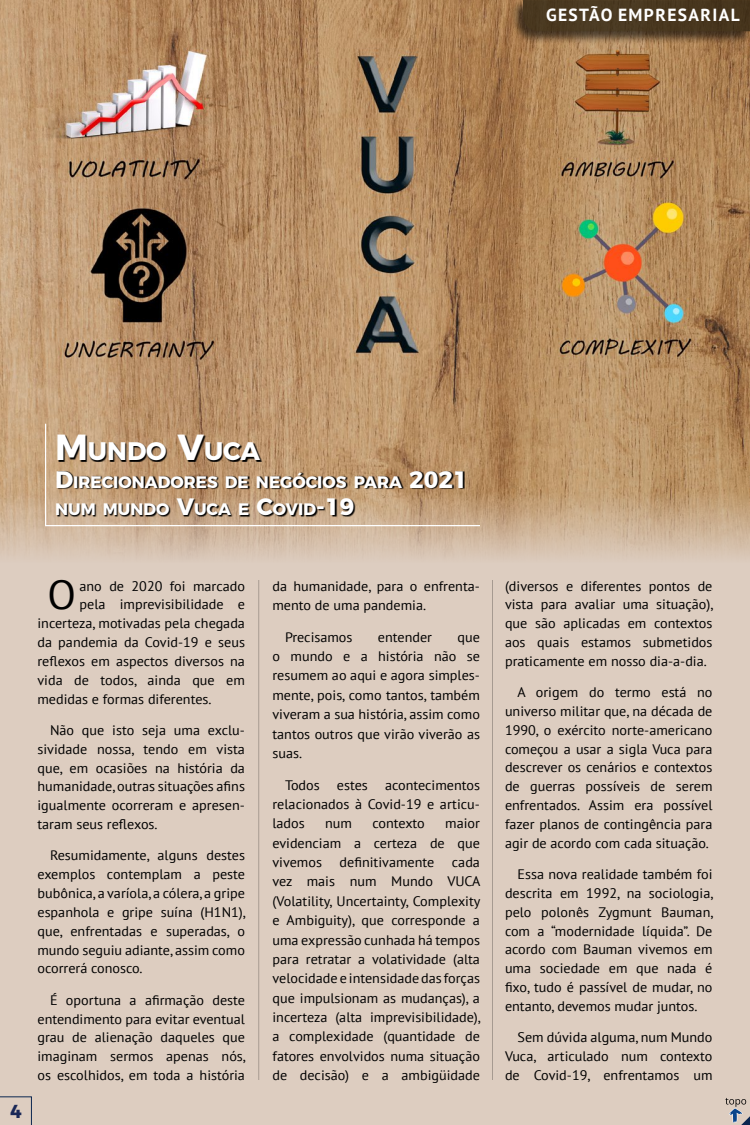
<style>
.page{position:relative;width:750px;height:1125px;background:#ddcdc0}
.page>*{position:absolute;margin:0;border:0;box-sizing:border-box;transform-origin:0 0}
.t1{font:40.5px "PT Sans";color:#000}
.t2{font:700 25.38px "Montserrat";color:#fff}
.t3{font:700 18.75px "Montserrat";color:#1a2857}
.t4{font:700 17.5px "PT Sans";letter-spacing:.08em;color:#fff}
.t5{font:700 16.62px/27.5px "Montserrat";color:#fff}
.t6{font:13.75px/18.9px "PT Sans";color:#000;text-align:justify}
.s1{font-size:36.25px}
.s2{font-size:23.75px}
</style>
<div class="page">
<img style="left:0;top:0;width:750px;height:558px">
<svg style="left:0;top:1097px;width:32px;height:28px"></svg>
<hr style="left:259px;top:580px;width:1px;height:500px;background:#000">
<hr style="left:492px;top:580px;width:1px;height:500px;background:#000">
<hr style="left:45px;top:424px;width:1px;height:102px;background:#fff">
<hr style="left:45px;top:525px;width:435px;height:1px;background:#fff">
<svg style="left:57px;top:471px;width:408px;height:47px;background:#917659"></svg>
<svg style="left:58px;top:435px;width:205px;height:27px;background:#725b43"></svg>
<svg style="left:725px;top:1098px;width:25px;height:27px"></svg>
<div style="left:510px;top:0;width:240px;height:45px;background:#000;opacity:.75"></div>
<div style="left:523px;top:0;width:227px;height:31px;background:#49371f"></div>
<p class="t4" style="left:546px;top:3px;width:195px">GESTÃO EMPRESARIAL</p>
<h2 class="t2" style="left:55px;top:430px;width:207px"><span class="s1">M</span>UNDO <span class="s1">V</span>UCA</h2>
<p class="t5" style="left:55px;top:467px;width:414px"><span class="s2">D</span>IRECIONADORES DE NEGÓCIOS PARA <span class="s2">2021<br></span>NUM MUNDO <span class="s2">V</span>UCA E <span class="s2">C</span>OVID<span class="s2">-19</span></p>
<h3 class="t3" style="left:10px;top:1096px;width:13px">4</h3>
<h1 class="t1" style="left:48px;top:569px;width:30px">O</h1>
<p class="t6" style="left:80px;top:576px;width:167px">ano de 2020 foi marcado</p>
<p class="t6" style="left:80px;top:595px;width:167px">pela imprevisibilidade e</p>
<p class="t6" style="left:37px;top:614px;width:209px">incerteza, motivadas pela chegada</p>
<p class="t6" style="left:37px;top:632px;width:209px">da pandemia da Covid-19 e seus</p>
<p class="t6" style="left:37px;top:651px;width:209px">reflexos em aspectos diversos na</p>
<p class="t6" style="left:37px;top:670px;width:209px">vida de todos, ainda que em</p>
<p class="t6" style="left:37px;top:689px;width:176px">medidas e formas diferentes.</p>
<p class="t6" style="left:38px;top:720px;width:209px;text-indent:13px">Não que isto seja uma exclu&shy;sividade nossa, tendo em vista que, em ocasiões na história da humanidade, outras situações afins igualmente ocorreram e apresen&shy;taram seus reflexos.</p>
<p class="t6" style="left:38px;top:846px;width:210px;text-indent:13px">Resumidamente, alguns destes exemplos contemplam a peste bubônica, a varíola, a cólera, a gripe espanhola e gripe suína (H1N1), que, enfrentadas e superadas, o mundo seguiu adiante, assim como ocorrerá conosco.</p>
<p class="t6" style="left:38px;top:990px;width:210px;text-indent:13px">É oportuna a afirmação deste entendimento para evitar eventual grau de alienação daqueles que imaginam sermos apenas nós, os escolhidos, em toda a história</p>
<p class="t6" style="left:272px;top:576px;width:209px;line-height:19.2px">da humanidade, para o enfrenta&shy;mento de uma pandemia.</p>
<p class="t6" style="left:285px;top:627px;width:69px">Precisamos</p>
<p class="t6" style="left:378px;top:627px;width:56px">entender</p>
<p class="t6" style="left:272px;top:627px;width:209px;line-height:19.4px;text-indent:185px">que o mundo e a história não se resumem ao aqui e agora simples&shy;mente, pois, como tantos, também viveram a sua história, assim como tantos outros que virão viverão as suas.</p>
<p class="t6" style="left:272px;top:775px;width:209px;line-height:19.4px;text-indent:13px">Todos estes acontecimentos relacionados à Covid-19 e articu&shy;lados</p>
<p class="t6" style="left:272px;top:814px;width:209px;line-height:19.4px;text-indent:173px">maior evidenciam a certeza de que vivemos</p>
<p class="t6" style="left:325px;top:814px;width:28px">num</p>
<p class="t6" style="left:372px;top:814px;width:54px">contexto</p>
<p class="t6" style="left:340px;top:853px;width:96px">definitivamente</p>
<p class="t6" style="left:272px;top:852px;width:210px;line-height:19.4px;text-indent:179px">cada vez mais num Mundo VUCA (Volatility, Uncertainty, Complexity e Ambiguity), que corresponde a uma expressão cunhada há tempos para retratar a volatividade (alta velocidade e intensidade das forças que impulsionam as mudanças), a incerteza (alta imprevisibilidade), a complexidade (quantidade de fatores envolvidos numa situação de decisão) e a ambigüidade</p>
<p class="t6" style="left:505px;top:576px;width:210px">(diversos e diferentes pontos de vista para avaliar uma situação), que são aplicadas em contextos aos quais estamos submetidos praticamente em nosso dia-a-dia.</p>
<p class="t6" style="left:505px;top:683px;width:209px;text-indent:13px">A origem do termo está no universo militar que, na década de 1990, o exército norte-americano começou a usar a sigla Vuca para descrever os cenários e contextos de guerras possíveis de serem enfrentados. Assim era possível fazer planos de contingência para agir de acordo com cada situação.</p>
<p class="t6" style="left:505px;top:865px;width:210px;text-indent:13px">Essa nova realidade também foi descrita em 1992, na sociologia, pelo polonês Zygmunt Bauman, com a “modernidade líquida”. De acordo com Bauman vivemos em uma sociedade em que nada é fixo, tudo é passível de mudar, no entanto, devemos mudar juntos.</p>
<p class="t6" style="left:505px;top:1028px;width:209px;text-indent:13px">Sem dúvida alguma, num Mundo Vuca, articulado num contexto de Covid-19, enfrentamos um</p>
</div>
